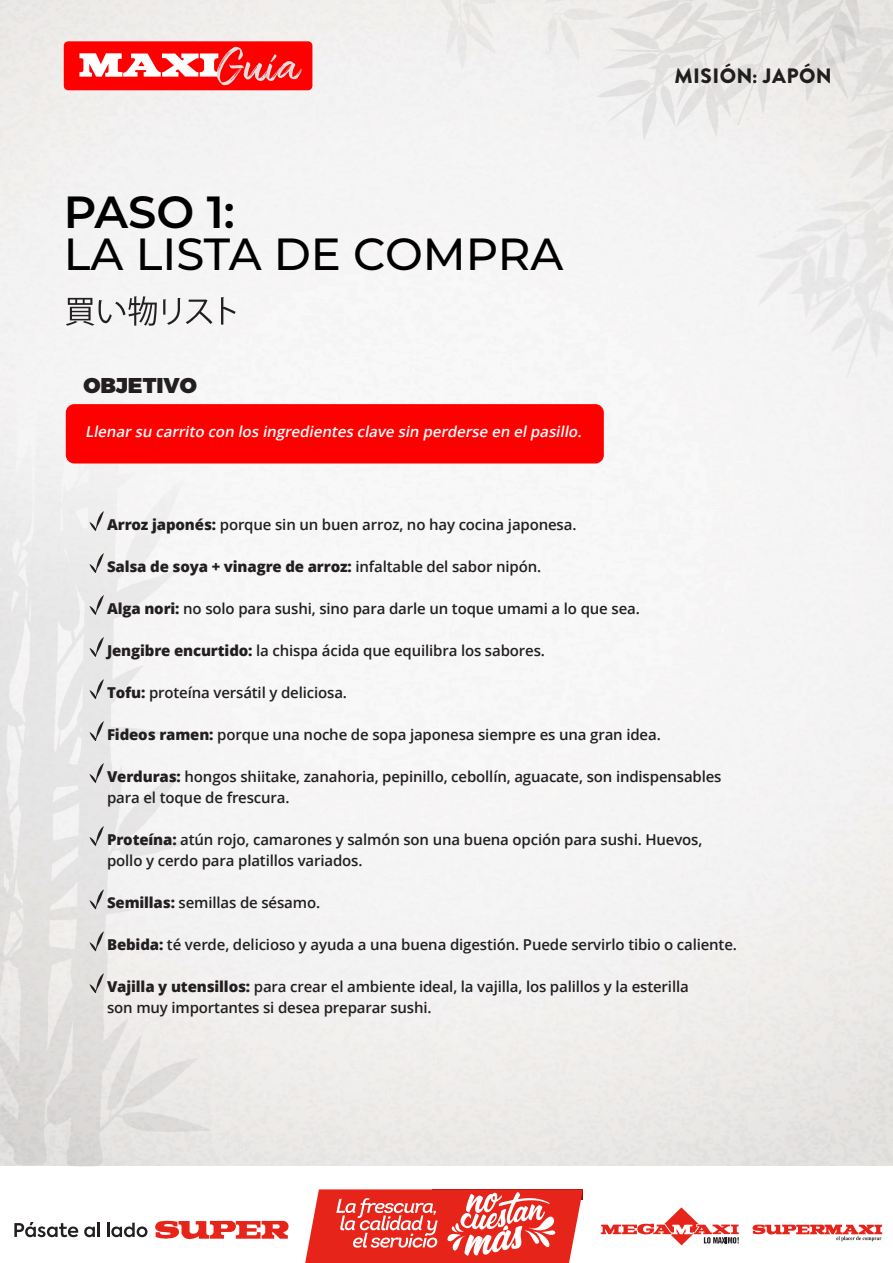
<style>
.page{position:relative;width:893px;height:1263px;background:#fff}
.page>*{position:absolute;margin:0;border:0;box-sizing:border-box;transform-origin:0 0}
.t1{font:500 45px "Montserrat";color:#000}
.t2{font:600 45px "Montserrat";color:#000}
.t3{font:900 21.45px "Montserrat";color:#231f20}
.t4{font:900 20.85px "Brandon Grotesque";letter-spacing:.02em;color:#231f20}
.t5{font:600 15px/21px "Open Sans";letter-spacing:-.01em;color:#231f20}
.t6{font:italic 600 15px "Open Sans";color:#fff}
.t7{font:800 15px "Open Sans";letter-spacing:-.01em;color:#231f20}
.s1{font-weight:800}
.s2{font-weight:600}
</style>
<div class="page">
<img style="left:0;top:0;width:893px;height:1165px">
<svg style="left:601px;top:1207px;width:138px;height:38px"></svg>
<svg style="left:752px;top:1224px;width:130px;height:17px"></svg>
<svg style="left:155px;top:1220px;width:134px;height:20px"></svg>
<svg style="left:14px;top:1222px;width:64px;height:15px"></svg>
<svg style="left:84px;top:1226px;width:11px;height:11px"></svg>
<hr style="left:97px;top:1223px;width:3px;height:14px;background:#231f20">
<svg style="left:107px;top:1223px;width:40px;height:14px"></svg>
<svg style="left:305px;top:1189px;width:278px;height:74px"></svg>
<svg style="left:66px;top:296px;width:91px;height:30px"></svg>
<svg style="left:163px;top:298px;width:49px;height:27px"></svg>
<svg style="left:221px;top:297px;width:15px;height:28px"></svg>
<img style="left:546px;top:0;width:323px;height:139px">
<img style="left:439px;top:0;width:55px;height:93px">
<img style="left:753px;top:217px;width:140px;height:165px">
<img style="left:796px;top:8px;width:97px;height:215px">
<img style="left:0;top:372px;width:112px;height:794px">
<img style="left:111px;top:1007px;width:99px;height:159px">
<img style="left:111px;top:372px;width:50px;height:583px">
<div style="left:160px;top:690px;width:50px;height:213px;background:#f5f5f5"></div>
<div style="left:160px;top:463px;width:50px;height:175px;background:#f6f6f6"></div>
<div style="left:66px;top:404px;width:538px;height:59px;background:#f00;border-radius:9px"></div>
<svg style="left:90px;top:511px;width:14px;height:20px"></svg>
<svg style="left:90px;top:553px;width:14px;height:20px"></svg>
<svg style="left:90px;top:595px;width:14px;height:20px"></svg>
<svg style="left:90px;top:637px;width:14px;height:20px"></svg>
<svg style="left:90px;top:679px;width:14px;height:20px"></svg>
<svg style="left:90px;top:721px;width:14px;height:20px"></svg>
<svg style="left:90px;top:763px;width:14px;height:20px"></svg>
<svg style="left:90px;top:826px;width:14px;height:20px"></svg>
<svg style="left:90px;top:889px;width:14px;height:20px"></svg>
<svg style="left:90px;top:931px;width:14px;height:20px"></svg>
<svg style="left:90px;top:973px;width:14px;height:20px"></svg>
<div style="left:64px;top:41px;width:248px;height:49px;background:#f00;border-radius:4px"></div>
<svg style="left:79px;top:47px;width:223px;height:38px"></svg>
<h1 class="t2" style="left:64px;top:180px;width:173px">PASO 1:</h1>
<h1 class="t1" style="left:64px;top:223px;width:501px">LA LISTA DE COMPRA</h1>
<h2 class="t3" style="left:83px;top:367px;width:115px">OBJETIVO</h2>
<p class="t6" style="left:85px;top:421px;width:501px">Llenarsu carrito con los ingredientes clave sin perderse en elpasillo.</p>
<h3 class="t4" style="left:674px;top:61px;width:159px">MISIÓN: JAPÓN</h3>
<p class="t5" style="left:107px;top:514px;width:471px"><span class="s1">Arroz japonés:</span> porque sin un buen arroz, no hay cocina japonesa.</p>
<p class="t7" style="left:107px;top:555px;width:436px">Salsa de soya + vinagre de arroz: <span class="s2">infaltable del sabor nipón.</span></p>
<p class="t5" style="left:107px;top:598px;width:534px"><span class="s1">Alga nori:</span> no solo para sushi, sino para darle un toque umami a lo que sea.</p>
<p class="t5" style="left:107px;top:640px;width:439px"><span class="s1">Jengibre encurtido:</span> la chispa ácida que equilibra los sabores.</p>
<p class="t5" style="left:107px;top:682px;width:241px"><span class="s1">Tofu:</span> proteína versátil y deliciosa.</p>
<p class="t5" style="left:107px;top:724px;width:555px"><span class="s1">Fideos ramen:</span> porque una noche de sopa japonesa siempre es una gran idea.</p>
<p class="t5" style="left:107px;top:766px;width:616px"><span class="s1">Verduras:</span> hongos shiitake, zanahoria, pepinillo, cebollín, aguacate, son indispensables para el toque de frescura.</p>
<p class="t5" style="left:107px;top:829px;width:597px"><span class="s1">Proteína:</span> atún rojo, camarones y salmón son una buena opción para sushi. Huevos, pollo y cerdo para platillos variados.</p>
<p class="t5" style="left:107px;top:892px;width:215px"><span class="s1">Semillas:</span> semillas de sésamo.</p>
<p class="t5" style="left:107px;top:934px;width:631px"><span class="s1">Bebida:</span> té verde, delicioso y ayuda a una buena digestión. Puede servirlo tibio o caliente.</p>
<p class="t5" style="left:107px;top:976px;width:583px"><span class="s1">Vajilla y utensillos:</span> para crear el ambiente ideal, la vajilla, los palillos y la esterilla son muy importantes si desea preparar sushi.</p>
</div>
